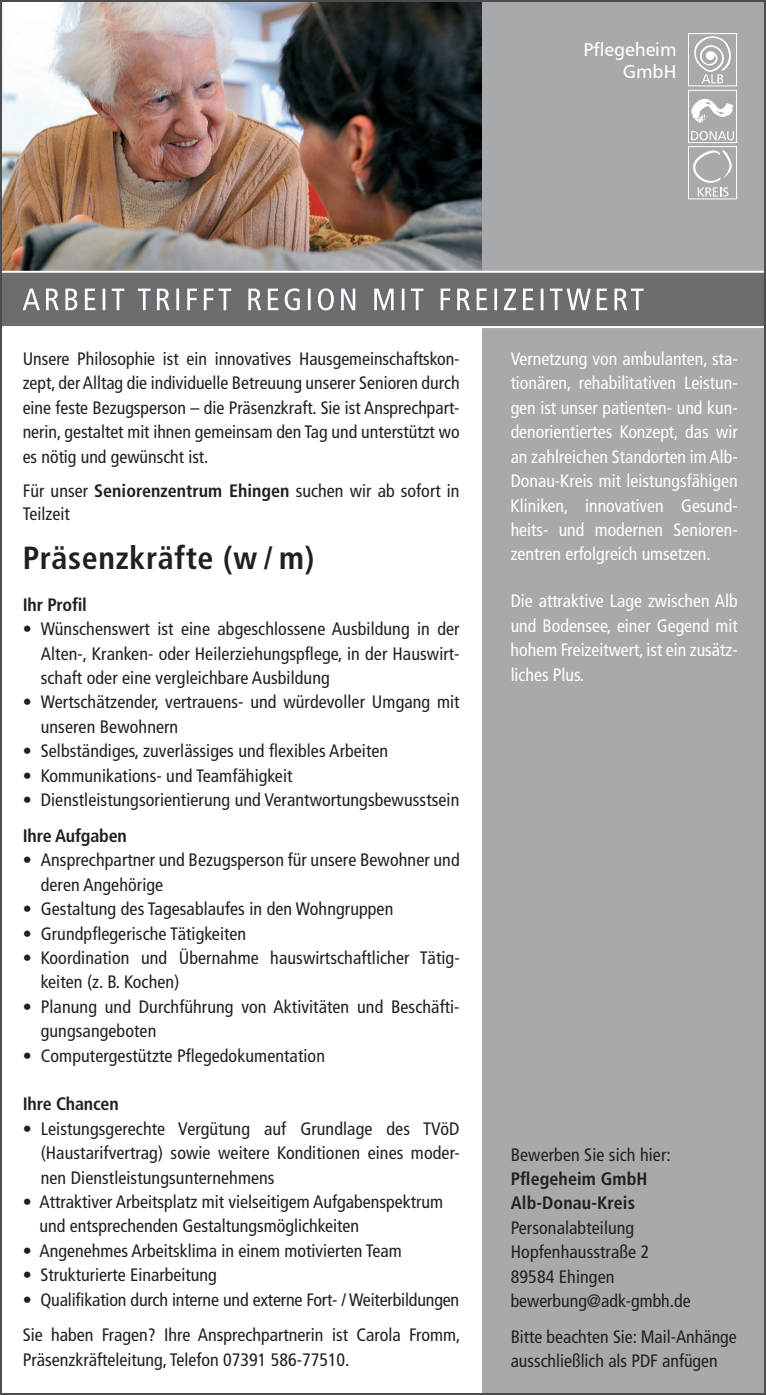
<style>
.page{position:relative;width:766px;height:1395px;background:#fff}
.page>*{position:absolute;margin:0;border:0;box-sizing:border-box;transform-origin:0 0}
.t1{font:700 condensed 32px "Frutiger LT Pro";letter-spacing:.02em;color:#231f20}
.t2{font:18.6px/22.4px "Humanist 777 BT Roman B";color:#fff;text-align:right}
.t3{font:condensed 18px/24.4px "Frutiger LT Pro";letter-spacing:.005em;color:#231f20}
.t4{font:condensed 18px/24.4px "Frutiger LT Pro";color:#fff;text-align:justify}
.t5{font:700 condensed 18px/24.4px "Frutiger LT Pro";letter-spacing:-.01em;color:#231f20}
.s1{font-weight:700}
</style>
<div class="page">
<img style="left:3px;top:3px;width:479px;height:268px">
<div style="left:482px;top:0;width:283px;height:1395px;background:#a8a9ad"></div>
<div style="left:0;top:271px;width:765px;height:56px;background:#6c6d70"></div>
<svg style="left:23px;top:288px;width:620px;height:22px"></svg>
<hr style="left:0;top:271px;width:765px;height:2px;background:#fff">
<hr style="left:0;top:326px;width:765px;height:2px;background:#fff">
<div style="left:687px;top:33px;width:49px;height:53px;border:1px solid #fff"></div>
<div style="left:687px;top:146px;width:49px;height:53px;border:1px solid #fff"></div>
<svg style="left:694px;top:36px;width:37px;height:47px"></svg>
<svg style="left:691px;top:99px;width:42px;height:24px"></svg>
<div style="left:687px;top:90px;width:49px;height:53px;border:1px solid #fff"></div>
<svg style="left:691px;top:131px;width:42px;height:9px"></svg>
<svg style="left:693px;top:150px;width:38px;height:46px"></svg>
<p class="t2" style="left:583px;top:38px;width:95px">Pflegeheim<br>GmbH</p>
<p class="t3" style="left:23px;top:347px;width:438px;text-align:justify">Unsere Philosophie ist ein innovatives Hausgemeinschaftskon&shy;zept, der Alltag die individuelle Betreuung unserer Senioren durch eine feste Bezugsperson – die Präsenzkraft. Sie ist Ansprechpart&shy;nerin, gestaltet mit ihnen gemeinsam den Tag und unterstützt wo es nötig und gewünscht ist.</p>
<p class="t3" style="left:23px;top:479px;width:438px;line-height:23px">Für unser <span class="s1">Seniorenzentrum Ehingen</span> suchen wir ab sofort in<br>Teilzeit</p>
<h1 class="t1" style="left:23px;top:539px;width:293px">Präsenzkräfte (w / m)</h1>
<p class="t5" style="left:23px;top:592px;width:66px">Ihr Profil</p>
<p class="t3" style="left:41px;top:617px;width:420px;text-align:justify;text-indent:-18px">• Wünschenswert ist eine abgeschlossene Ausbildung in der Alten-, Kranken- oder Heilerziehungspflege, in der Hauswirt&shy;schaft oder eine vergleichbare Ausbildung</p>
<p class="t3" style="left:41px;top:690px;width:420px;text-indent:-18px">• Wertschätzender, vertrauens- und würdevoller Umgang mit unseren Bewohnern</p>
<p class="t3" style="left:23px;top:739px;width:367px">• Selbständiges, zuverlässiges und flexibles Arbeiten</p>
<p class="t3" style="left:23px;top:763px;width:271px">• Kommunikations- und Teamfähigkeit</p>
<p class="t3" style="left:23px;top:788px;width:438px">• Dienstleistungsorientierung und Verantwortungsbewusstsein</p>
<p class="t5" style="left:23px;top:823px;width:106px">Ihre Aufgaben</p>
<p class="t3" style="left:41px;top:848px;width:420px;text-indent:-18px">• Ansprechpartner und Bezugsperson für unsere Bewohner und deren Angehörige</p>
<p class="t3" style="left:23px;top:897px;width:372px">• Gestaltung des Tagesablaufes in den Wohngruppen</p>
<p class="t3" style="left:23px;top:921px;width:225px">• Grundpflegerische Tätigkeiten</p>
<p class="t3" style="left:41px;top:945px;width:420px;text-indent:-18px">• Koordination und Übernahme hauswirtschaftlicher Tätig&shy;keiten (z. B. Kochen)</p>
<p class="t3" style="left:41px;top:994px;width:420px;text-indent:-18px">• Planung und Durchführung von Aktivitäten und Beschäfti&shy;gungsangeboten</p>
<p class="t3" style="left:23px;top:1043px;width:304px">• Computergestützte Pflegedokumentation</p>
<p class="t5" style="left:23px;top:1092px;width:97px">Ihre Chancen</p>
<p class="t3" style="left:41px;top:1116px;width:420px;text-align:justify;text-indent:-18px">• Leistungsgerechte Vergütung auf Grundlage des TVöD (Haustarifvertrag) sowie weitere Konditionen eines moder&shy;nen Dienstleistungsunternehmens</p>
<p class="t3" style="left:39px;top:1189px;width:405px;text-indent:-17px">• Attraktiver Arbeitsplatz mit vielseitigem Aufgabenspektrum und entsprechenden Gestaltungsmöglichkeiten</p>
<p class="t3" style="left:23px;top:1238px;width:380px">• Angenehmes Arbeitsklima in einem motivierten Team</p>
<p class="t3" style="left:23px;top:1263px;width:195px">• Strukturierte Einarbeitung</p>
<p class="t3" style="left:23px;top:1281px;width:439px;line-height:35.8px">• Qualifikation durch interne und externe Fort- / Weiterbildungen<br>Sie haben Fragen? Ihre Ansprechpartnerin ist Carola Fromm,</p>
<p class="t3" style="left:23px;top:1347px;width:328px">Präsenzkräfteleitung, Telefon 07391 586-77510.</p>
<p class="t4" style="left:510px;top:347px;width:228px">Vernetzung von ambulanten, sta&shy;tionären, rehabilitativen Leistun&shy;gen ist unser patienten- und kun&shy;denorientiertes Konzept, das wir an zahlreichen Standorten im Alb-Donau-Kreis mit leistungsfähigen Kliniken, innovativen Gesund&shy;heits- und modernen Senioren&shy;zentren erfolgreich umsetzen.</p>
<p class="t4" style="left:510px;top:589px;width:228px">Die attraktive Lage zwischen Alb und Bodensee, einer Gegend mit hohem Freizeitwert, ist ein zusätz&shy;liches Plus.</p>
<p class="t3" style="left:510px;top:1142px;width:161px">Bewerben Sie sich hier:</p>
<p class="t5" style="left:510px;top:1166px;width:138px">Pflegeheim GmbH<br>Alb-Donau-Kreis</p>
<p class="t3" style="left:510px;top:1215px;width:181px">Personalabteilung<br>Hopfenhausstraße 2<br>89584 Ehingen bewerbung@adk-gmbh.de</p>
<p class="t3" style="left:510px;top:1324px;width:227px">Bitte beachten Sie: Mail-Anhänge ausschließlich als PDF anfügen</p>
</div>
